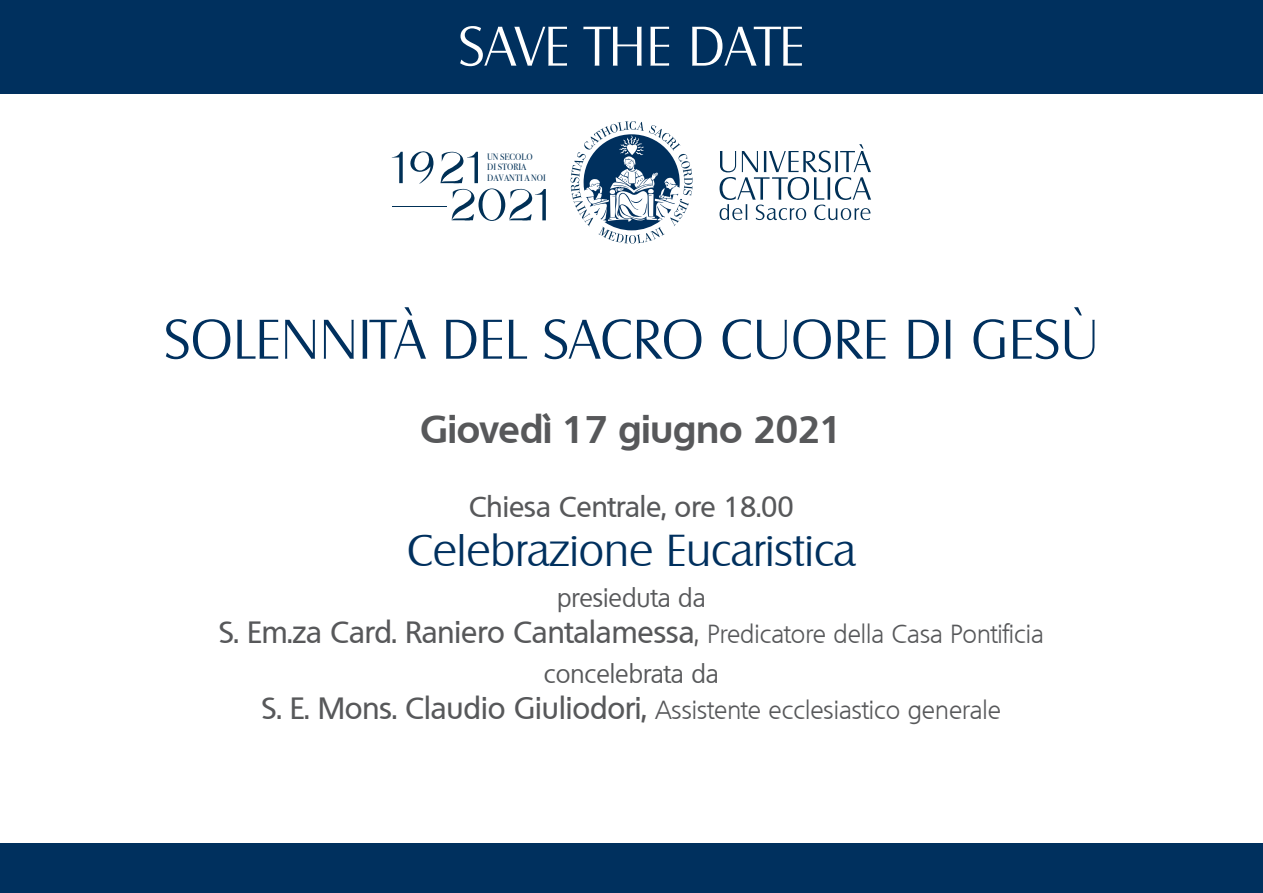
<style>
.page{position:relative;width:1263px;height:893px;background:#fff}
.page>*{position:absolute;margin:0;border:0;box-sizing:border-box;transform-origin:0 0}
.t1{font:300 54px "Salzburg";letter-spacing:.01em;color:#00305e}
.t2{font:300 54px "Salzburg";letter-spacing:.01em;color:#fff}
.t3{font:300 43.5px "Salzburg";color:#00305e}
.t4{font:700 37.5px "Quebec";color:#57585a}
.t5{font:500 30px "Quebec";color:#57585a}
.t6{font:500 28.2px "Quebec";color:#57585a}
.t7{font:300 25.5px "Quebec";color:#57585a}
.t8{font:25.5px "Quebec";color:#57585a}
.t9{font:9.15px/10.5px "Bodoni Svty Two ITCTT";color:#003056;scale:.94 1}
.s1{font-weight:300}
.s2{font-weight:300;font-size:25.5px}
.s3{font-weight:500;font-size:30px}
</style>
<div class="page">
<div style="left:0;top:0;width:1263px;height:93px;background:#00305e"></div>
<div style="left:0;top:843px;width:1263px;height:50px;background:#00305e"></div>
<svg style="left:719px;top:144px;width:152px;height:76px"></svg>
<svg style="left:392px;top:152px;width:11px;height:31px"></svg>
<svg style="left:410px;top:151px;width:24px;height:33px"></svg>
<svg style="left:440px;top:151px;width:106px;height:70px"></svg>
<hr style="left:392px;top:206px;width:44px;height:1px;background:#003056">
<hr style="left:402px;top:206px;width:45px;height:1px;background:#003056">
<svg style="left:570px;top:121px;width:123px;height:123px"></svg>
<p class="t2" style="left:459px;top:14px;width:347px">SAVE THE DATE</p>
<p class="t9" style="left:487px;top:150px;width:64px">UN SECOLO<br>DI STORIA<br>DAVANTI A NOI</p>
<p class="t1" style="left:165px;top:307px;width:935px">SOLENNITÀ DEL SACRO CUORE DI GESÙ</p>
<p class="t4" style="left:420px;top:405px;width:424px">Giovedì 17 giugno 2021</p>
<p class="t6" style="left:469px;top:488px;width:326px">Chiesa Centrale, ore 18.00</p>
<p class="t3" style="left:407px;top:525px;width:450px">Celebrazione Eucaristica</p>
<p class="t8" style="left:557px;top:581px;width:150px">presieduta da</p>
<p class="t5" style="left:219px;top:613px;width:826px">S. Em.za Card. Raniero Cantalamessa<span class="s1">,</span> <span class="s2">Predicatore della Casa Pontificia</span></p>
<p class="t8" style="left:544px;top:658px;width:177px">concelebrata da</p>
<p class="t7" style="left:262px;top:694px;width:740px"><span class="s3">S. E. Mons. Claudio Giuliodori,</span> Assistente ecclesiastico generale</p>
</div>
